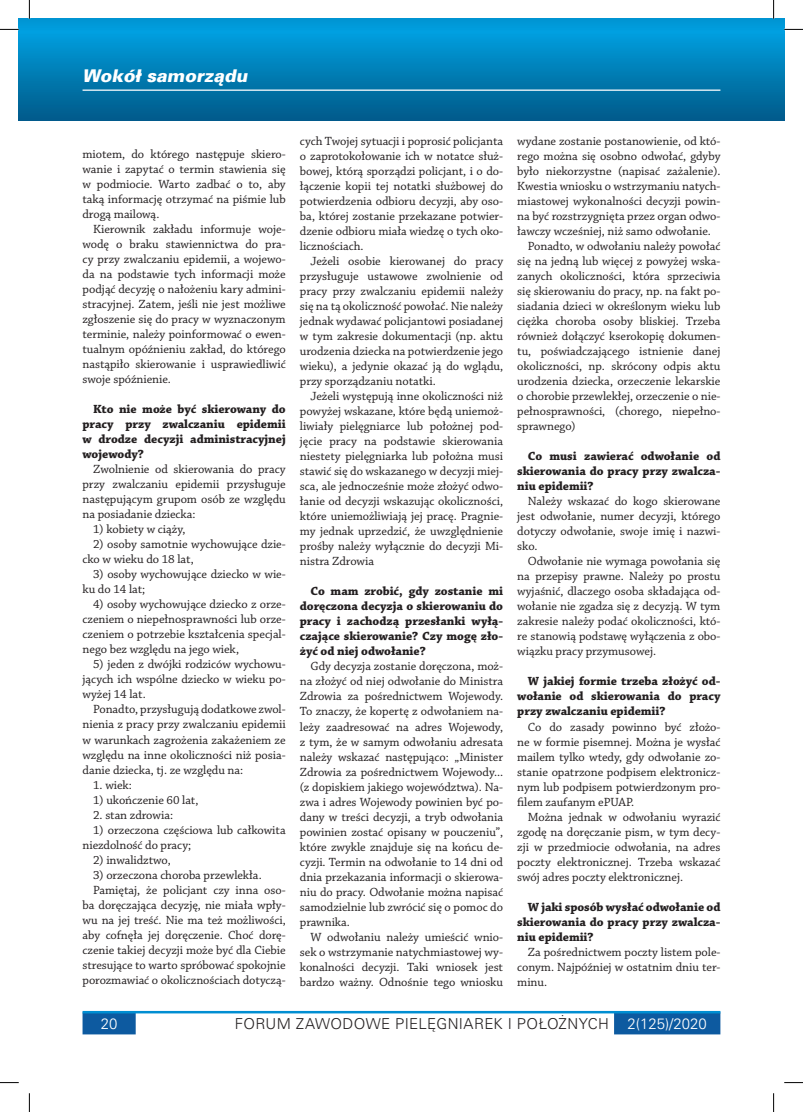
<style>
.page{position:relative;width:803px;height:1112px;background:#fff}
.page>*{position:absolute;margin:0;border:0;box-sizing:border-box;transform-origin:0 0}
.t1{font:italic 17.5px "USA Black";color:#fff}
.t2{font:15px "USA Light";letter-spacing:.02em;color:#231f20}
.t3{font:15px "USA Light";color:#fff}
.t4{font:12.5px/15px "Chaparral Pro";letter-spacing:-.005em;color:#231f20;text-align:justify}
.t5{font:700 12.5px/15px "Chaparral Pro";letter-spacing:-.005em;color:#231f20;text-align:justify}
.s1{color:#fff}
</style>
<div class="page">
<div style="left:19px;top:19px;width:754px;height:101px;background:linear-gradient(to bottom,#00a5e6,#005b8b)"></div>
<svg style="left:83px;top:1013px;width:637px;height:21px"></svg>
<hr style="left:83px;top:1010px;width:637px;height:3px;background:#008ed2">
<svg style="left:773px;top:19px;width:11px;height:101px"></svg>
<hr style="left:83px;top:89px;width:637px;height:2px;background:#fff">
<svg style="left:0;top:29px;width:19px;height:1px"></svg>
<svg style="left:784px;top:29px;width:19px;height:1px"></svg>
<svg style="left:0;top:1082px;width:19px;height:1px"></svg>
<svg style="left:784px;top:1082px;width:19px;height:1px"></svg>
<svg style="left:29px;top:0;width:1px;height:19px"></svg>
<svg style="left:29px;top:1093px;width:1px;height:18px"></svg>
<svg style="left:773px;top:0;width:1px;height:19px"></svg>
<svg style="left:773px;top:1093px;width:1px;height:18px"></svg>
<h1 class="t1" style="left:83px;top:66px;width:167px">Wokół samorządu</h1>
<p class="t4" style="left:83px;top:147px;width:205px">miotem, do którego następuje skiero&shy;wanie i zapytać o termin stawienia się w podmiocie. Warto zadbać o to, aby taką informację otrzymać na piśmie lub drogą mailową.</p>
<p class="t4" style="left:83px;top:222px;width:205px;text-indent:11px">Kierownik zakładu informuje woje&shy;wodę o braku stawiennictwa do pra&shy;cy przy zwalczaniu epidemii, a wojewo&shy;da na podstawie tych informacji może podjąć decyzję o nałożeniu kary admini&shy;stracyjnej. Zatem, jeśli nie jest możliwe zgłoszenie się do pracy w wyznaczonym terminie, należy poinformować o ewen&shy;tualnym opóźnieniu zakład, do którego nastąpiło skierowanie i usprawiedliwić swoje spóźnienie.</p>
<p class="t5" style="left:83px;top:402px;width:205px;text-indent:11px">Kto nie może być skierowany do pracy przy zwalczaniu epidemii w drodze decyzji administracyjnej wojewody?</p>
<p class="t4" style="left:83px;top:462px;width:205px;text-indent:11px">Zwolnienie od skierowania do pracy przy zwalczaniu epidemii przysługuje następującym grupom osób ze względu na posiadanie dziecka:</p>
<p class="t4" style="left:93px;top:522px;width:94px">1) kobiety w ciąży,</p>
<p class="t4" style="left:83px;top:537px;width:205px;text-indent:11px">2) osoby samotnie wychowujące dzie&shy;cko w wieku do 18 lat,</p>
<p class="t4" style="left:83px;top:567px;width:205px;text-indent:11px">3) osoby wychowujące dziecko w wie&shy;ku do 14 lat;</p>
<p class="t4" style="left:83px;top:597px;width:205px;text-indent:11px">4) osoby wychowujące dziecko z orze&shy;czeniem o niepełnosprawności lub orze&shy;czeniem o potrzebie kształcenia specjal&shy;nego bez względu na jego wiek,</p>
<p class="t4" style="left:83px;top:657px;width:205px;text-indent:11px">5) jeden z dwójki rodziców wychowu&shy;jących ich wspólne dziecko w wieku po&shy;wyżej 14 lat.</p>
<p class="t4" style="left:83px;top:702px;width:205px;text-indent:11px">Ponadto, przysługują dodatkowe zwol&shy;nienia z pracy przy zwalczaniu epidemii w warunkach zagrożenia zakażeniem ze względu na inne okoliczności niż posia&shy;danie dziecka, tj. ze względu na:</p>
<p class="t4" style="left:93px;top:777px;width:40px">1. wiek:</p>
<p class="t4" style="left:93px;top:792px;width:107px">1) ukończenie 60 lat,</p>
<p class="t4" style="left:93px;top:807px;width:81px">2. stan zdrowia:</p>
<p class="t4" style="left:83px;top:822px;width:205px;text-indent:11px">1) orzeczona częściowa lub całkowita niezdolność do pracy;</p>
<p class="t4" style="left:93px;top:852px;width:79px">2) inwalidztwo,</p>
<p class="t4" style="left:93px;top:867px;width:170px">3) orzeczona choroba przewlekła.</p>
<p class="t4" style="left:93px;top:882px;width:194px">Pamiętaj, że policjant czy inna oso-</p>
<p class="t4" style="left:83px;top:897px;width:205px">ba doręczająca decyzję, nie miała wpły-</p>
<p class="t4" style="left:83px;top:912px;width:205px">wu na jej treść. Nie ma też możliwości,</p>
<p class="t4" style="left:83px;top:927px;width:205px">aby cofnęła jej doręczenie. Choć dorę-</p>
<p class="t4" style="left:83px;top:942px;width:205px">czenie takiej decyzji może być dla Ciebie</p>
<p class="t4" style="left:83px;top:957px;width:205px">stresujące to warto spróbować spokojnie</p>
<p class="t4" style="left:83px;top:972px;width:205px">porozmawiać o okolicznościach dotyczą-</p>
<p class="t4" style="left:300px;top:134px;width:205px">cych Twojej sytuacji i poprosić policjanta o zaprotokołowanie ich w notatce służ&shy;bowej, którą sporządzi policjant, i o do&shy;łączenie kopii tej notatki służbowej do potwierdzenia odbioru decyzji, aby oso&shy;ba, której zostanie przekazane potwier&shy;dzenie odbioru miała wiedzę o tych oko&shy;licznościach.</p>
<p class="t4" style="left:300px;top:254px;width:205px;text-indent:11px">Jeżeli osobie kierowanej do pracy przysługuje ustawowe zwolnienie od pracy przy zwalczaniu epidemii należy się na tą okoliczność powołać. Nie należy jednak wydawać policjantowi posiadanej w tym zakresie dokumentacji (np. aktu urodzenia dziecka na potwierdzenie jego wieku), a jedynie okazać ją do wglądu, przy sporządzaniu notatki.</p>
<p class="t4" style="left:300px;top:389px;width:205px;text-indent:11px">Jeżeli występują inne okoliczności niż powyżej wskazane, które będą uniemoż&shy;liwiały pielęgniarce lub położnej pod&shy;jęcie pracy na podstawie skierowania niestety pielęgniarka lub położna musi stawić się do wskazanego w decyzji miej&shy;sca, ale jednocześnie może złożyć odwo&shy;łanie od decyzji wskazując okoliczności, które uniemożliwiają jej pracę. Pragnie&shy;my jednak uprzedzić, że uwzględnienie prośby należy wyłącznie do decyzji Mi&shy;nistra Zdrowia</p>
<p class="t5" style="left:300px;top:584px;width:205px;text-indent:11px">Co mam zrobić, gdy zostanie mi doręczona decyzja o skierowaniu do pracy i zachodzą przesłanki wyłą&shy;czające skierowanie? Czy mogę zło&shy;żyć od niej odwołanie?</p>
<p class="t4" style="left:300px;top:659px;width:205px;text-indent:11px">Gdy decyzja zostanie doręczona, moż&shy;na złożyć od niej odwołanie do Ministra Zdrowia za pośrednictwem Wojewody.<br>To znaczy, że kopertę z odwołaniem na&shy;leży zaadresować na adres Wojewody, z tym, że w samym odwołaniu adresata należy wskazać następująco: „Minister Zdrowia za pośrednictwem Wojewody... (z dopiskiem jakiego województwa). Na&shy;zwa i adres Wojewody powinien być po&shy;dany w treści decyzji, a tryb odwołania powinien zostać opisany w pouczeniu”, które zwykle znajduje się na końcu de&shy;cyzji. Termin na odwołanie to 14 dni od dnia przekazania informacji o skierowa&shy;niu do pracy. Odwołanie można napisać samodzielnie lub zwrócić się o pomoc do prawnika.</p>
<p class="t4" style="left:300px;top:929px;width:205px;text-indent:11px">W odwołaniu należy umieścić wnio&shy;sek o wstrzymanie natychmiastowej wy&shy;konalności decyzji. Taki wniosek jest bardzo ważny. Odnośnie tego wniosku</p>
<p class="t4" style="left:517px;top:134px;width:205px">wydane zostanie postanowienie, od któ-</p>
<p class="t4" style="left:517px;top:149px;width:205px">rego można się osobno odwołać, gdyby</p>
<p class="t4" style="left:517px;top:164px;width:205px">było niekorzystne (napisać zażalenie).</p>
<p class="t4" style="left:517px;top:179px;width:205px">Kwestia wniosku o wstrzymaniu natych-</p>
<p class="t4" style="left:517px;top:194px;width:205px">miastowej wykonalności decyzji powin-</p>
<p class="t4" style="left:517px;top:209px;width:205px">na być rozstrzygnięta przez organ odwo-</p>
<p class="t4" style="left:517px;top:224px;width:195px">ławczy wcześniej, niż samo odwołanie.</p>
<p class="t4" style="left:528px;top:239px;width:194px">Ponadto, w odwołaniu należy powołać</p>
<p class="t4" style="left:517px;top:254px;width:205px">się na jedną lub więcej z powyżej wska-</p>
<p class="t4" style="left:517px;top:269px;width:205px">zanych okoliczności, która sprzeciwia</p>
<p class="t4" style="left:517px;top:284px;width:205px">się skierowaniu do pracy, np. na fakt po-</p>
<p class="t4" style="left:517px;top:299px;width:205px">siadania dzieci w określonym wieku lub</p>
<p class="t4" style="left:517px;top:314px;width:205px">ciężka choroba osoby bliskiej. Trzeba</p>
<p class="t4" style="left:517px;top:329px;width:205px">również dołączyć kserokopię dokumen-</p>
<p class="t4" style="left:517px;top:344px;width:205px">tu, poświadczającego istnienie danej</p>
<p class="t4" style="left:517px;top:359px;width:205px">okoliczności, np. skrócony odpis aktu</p>
<p class="t4" style="left:517px;top:374px;width:205px">urodzenia dziecka, orzeczenie lekarskie</p>
<p class="t4" style="left:517px;top:389px;width:205px">o chorobie przewlekłej, orzeczenie o nie-</p>
<p class="t4" style="left:517px;top:404px;width:205px">pełnosprawności, (chorego, niepełno-</p>
<p class="t4" style="left:517px;top:419px;width:60px">sprawnego)</p>
<p class="t5" style="left:517px;top:449px;width:205px;text-indent:11px">Co musi zawierać odwołanie od skierowania do pracy przy zwalcza&shy;niu epidemii?</p>
<p class="t4" style="left:517px;top:494px;width:205px;text-indent:11px">Należy wskazać do kogo skierowane jest odwołanie, numer decyzji, którego dotyczy odwołanie, swoje imię i nazwi&shy;sko.</p>
<p class="t4" style="left:517px;top:554px;width:205px;text-indent:11px">Odwołanie nie wymaga powołania się na przepisy prawne. Należy po prostu wyjaśnić, dlaczego osoba składająca od&shy;wołanie nie zgadza się z decyzją. W tym zakresie należy podać okoliczności, któ&shy;re stanowią podstawę wyłączenia z obo&shy;wiązku pracy przymusowej.</p>
<p class="t5" style="left:517px;top:674px;width:205px;text-indent:11px">W jakiej formie trzeba złożyć od&shy;wołanie od skierowania do pracy przy zwalczaniu epidemii?</p>
<p class="t4" style="left:517px;top:719px;width:205px;text-indent:11px">Co do zasady powinno być złożo&shy;ne w formie pisemnej. Można je wysłać mailem tylko wtedy, gdy odwołanie zo&shy;stanie opatrzone podpisem elektronicz&shy;nym lub podpisem potwierdzonym pro&shy;filem zaufanym ePUAP.</p>
<p class="t4" style="left:517px;top:809px;width:205px;text-indent:11px">Można jednak w odwołaniu wyrazić zgodę na doręczanie pism, w tym decy&shy;zji w przedmiocie odwołania, na adres poczty elektronicznej. Trzeba wskazać swój adres poczty elektronicznej.</p>
<p class="t5" style="left:517px;top:899px;width:205px;text-indent:11px">W jaki sposób wysłać odwołanie od skierowania do pracy przy zwalcza&shy;niu epidemii?</p>
<p class="t4" style="left:517px;top:944px;width:205px;text-indent:11px">Za pośrednictwem poczty listem pole&shy;conym. Najpóźniej w ostatnim dniu ter&shy;minu.</p>
<p class="t3" style="left:101px;top:1015px;width:18px">20</p>
<p class="t2" style="left:235px;top:1015px;width:474px">FORUM ZAWODOWE PIELĘGNIAREK I POŁOŻNYCH <span class="s1">2(125)/2020</span></p>
</div>
